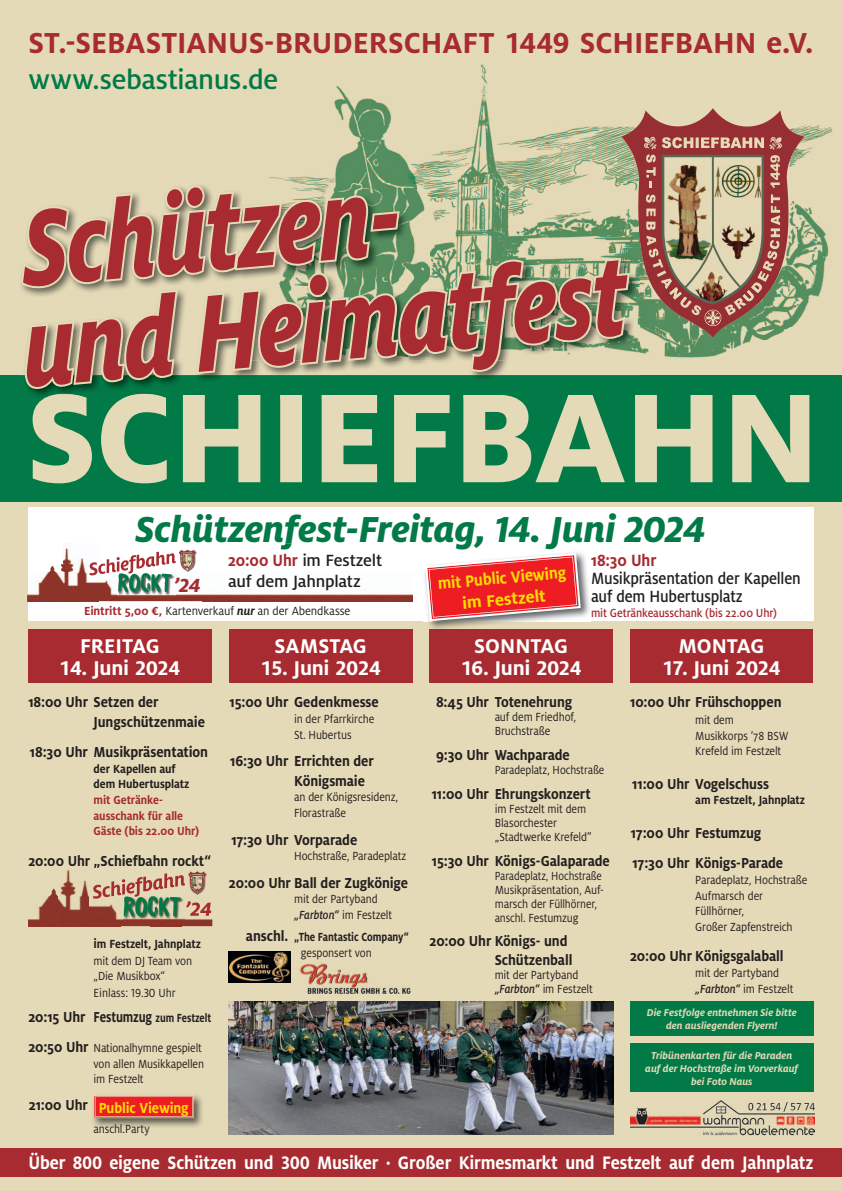
<style>
.page{position:relative;width:842px;height:1191px;background:#e5dab7}
.page>*{position:absolute;margin:0;border:0;box-sizing:border-box;transform-origin:0 0}
.t1{font:italic 800 120px/100px "Milo OT";color:#a72b30;scale:.79 1}
.t2{font:italic 800 40px "Milo OT";letter-spacing:-.01em;color:#017a47}
.t3{font:700 32px "Milo OT";color:#a72b30}
.t4{font:500 30px "Milo OT";letter-spacing:-.01em;color:#017a47}
.t5{font:700 22px "Milo OT";letter-spacing:-.015em;color:#fff}
.t6{font:italic 800 21px "Milo OT";color:#a72b30}
.t7{font:700 20px "Milo OT";letter-spacing:-.005em;color:#fff;scale:.9 1}
.t8{font:500 18px/18px "Milo OT";letter-spacing:-.01em;color:#231f20;scale:.9 1}
.t9{font:500 18px/21.6px "Milo OT";letter-spacing:-.01em;color:#231f20}
.t10{font:700 18px/21.6px "Milo OT";color:#ffdc01;text-align:center;scale:.9 1}
.t11{font:700 18px "Milo OT";color:#a72b30;scale:.9 1}
.t12{font:700 16px/19.2px "Milo OT";letter-spacing:-.01em;color:#231f20;scale:.9 1}
.t13{font:700 16px "Milo OT";letter-spacing:-.01em;color:#ffdc01;scale:.9 1}
.t14{font:13px/15.6px "Milo OT";letter-spacing:-.01em;color:#231f20;scale:.9 1}
.t15{font:700 13px/15.6px "Milo OT";letter-spacing:-.005em;color:#231f20;scale:.9 1}
.t16{font:13px/14px "Milo OT";letter-spacing:-.01em;color:#231f20;scale:.86 1}
.t17{font:700 13px/15.6px "Milo OT";letter-spacing:-.005em;color:#a72b30;scale:.9 1}
.t18{font:13px "Milo OT";letter-spacing:-.01em;color:#231f20;scale:.95 1}
.t19{font:700 13px/15.6px "Milo OT";letter-spacing:-.005em;color:#231f20;scale:.82 1}
.t20{font:500 13px "Milo OT";letter-spacing:-.01em;color:#a72b30;scale:.9 1}
.t21{font:13px "Milo OT";letter-spacing:-.01em;color:#231f20;scale:.88 1}
.t22{font:italic 700 11px/13.2px "Milo OT";color:#e5dab7;text-align:center}
.s1{font-weight:700;color:#a72b30}
.s2{font-weight:700;font-style:italic}
.s3{font-size:14px}
.s4{font-weight:400}
.s5{font-size:13px}
.s6{font-weight:700;font-size:16px}
.s7{font-weight:500;font-style:italic}
.s8{font-size:16px}
</style>
<div class="page">
<div style="left:0;top:375px;width:842px;height:127px;background:#017a47"></div>
<svg style="left:33px;top:395px;width:776px;height:88px;fill:#e5dab7"></svg>
<img style="left:336px;top:64px;width:151px;height:31px">
<img style="left:804px;top:125px;width:27px;height:3px">
<img style="left:430px;top:95px;width:191px;height:87px">
<img style="left:763px;top:128px;width:69px;height:213px">
<img style="left:640px;top:344px;width:9px;height:10px">
<img style="left:660px;top:338px;width:103px;height:20px">
<img style="left:279px;top:87px;width:151px;height:95px">
<svg style="left:621px;top:108px;width:183px;height:230px"></svg>
<img style="left:644px;top:136px;width:138px;height:190px">
<img style="left:43px;top:394px;width:597px;height:5px">
<img style="left:632px;top:183px;width:8px;height:170px">
<img style="left:638px;top:183px;width:2px;height:58px">
<svg style="left:19px;top:182px;width:613px;height:210px"></svg>
<div style="left:0;top:1148px;width:842px;height:28px;background:#a72b30"></div>
<div style="left:28px;top:629px;width:184px;height:54px;background:#a72b30"></div>
<div style="left:229px;top:629px;width:183px;height:54px;background:#a72b30"></div>
<div style="left:429px;top:629px;width:184px;height:54px;background:#a72b30"></div>
<div style="left:630px;top:629px;width:183px;height:54px;background:#a72b30"></div>
<img style="left:93px;top:1095px;width:109px;height:32px">
<svg style="left:94px;top:1095px;width:100px;height:23px;background:#eb3737"></svg>
<img style="left:28px;top:888px;width:31px;height:38px">
<img style="left:60px;top:870px;width:29px;height:26px">
<img style="left:182px;top:910px;width:30px;height:16px">
<img style="left:59px;top:896px;width:92px;height:30px">
<img style="left:151px;top:920px;width:31px;height:6px">
<img style="left:206px;top:902px;width:5px;height:13px">
<img style="left:123px;top:917px;width:62px;height:3px">
<img style="left:229px;top:1001px;width:384px;height:133px">
<div style="left:630px;top:1043px;width:184px;height:48px;background:#017a47"></div>
<div style="left:630px;top:1001px;width:184px;height:34px;background:#017a47"></div>
<img style="left:300px;top:963px;width:111px;height:30px">
<img style="left:228px;top:951px;width:63px;height:31px">
<img style="left:630px;top:1100px;width:184px;height:35px">
<div style="left:28px;top:507px;width:786px;height:114px;background:#fff"></div>
<img style="left:49px;top:543px;width:37px;height:29px">
<img style="left:28px;top:572px;width:384px;height:29px">
<img style="left:280px;top:543px;width:12px;height:7px">
<img style="left:118px;top:592px;width:58px;height:4px">
<svg style="left:89px;top:549px;width:108px;height:43px"></svg>
<img style="left:423px;top:552px;width:168px;height:77px">
<svg style="left:425px;top:553px;width:156px;height:68px"></svg>
<svg style="left:93px;top:871px;width:113px;height:46px"></svg>
<h3 class="t3" style="left:29px;top:25px;width:786px">ST.-SEBASTIANUS-BRUDERSCHAFT 1449 SCHIEFBAHN e.V.</h3>
<h3 class="t4" style="left:28px;top:63px;width:251px">www.sebastianus.de</h3>
<h1 class="t1" style="left:8px;top:200px;width:767px;rotate:-5deg">Schützen-<br>und Heimatfest</h1>
<h2 class="t2" style="left:136px;top:507px;width:571px">Schützenfest-Freitag, 14. Juni 2024</h2>
<h3 class="t10" style="left:437px;top:572px;width:144px;rotate:-5deg">mit Public Viewing im Festzelt</h3>
<h3 class="t9" style="left:228px;top:549px;width:155px"><span class="s1">20:00 Uhr</span> im Festzelt auf dem Jahnplatz</h3>
<h3 class="t11" style="left:591px;top:550px;width:74px">18:30 Uhr</h3>
<h3 class="t8" style="left:591px;top:569px;width:235px">Musikpräsentation der Kapellen auf dem Hubertusplatz</h3>
<h3 class="t6" style="left:174px;top:573px;width:29px">’24</h3>
<p class="t18" style="left:84px;top:604px;width:282px"><span class="s1">Eintritt 5,00 €,</span> Kartenverkauf <span class="s2">nur</span> an der Abendkasse</p>
<p class="t20" style="left:591px;top:606px;width:208px">mit Getränkeausschank (bis 22.00 Uhr)</p>
<h3 class="t5" style="left:80px;top:633px;width:81px">FREITAG</h3>
<h3 class="t5" style="left:60px;top:655px;width:122px">14. Juni 2024</h3>
<p class="t12" style="left:94px;top:693px;width:125px;text-indent:-65px">18:00 Uhr Setzen der<br>Jungschützenmaie</p>
<p class="t12" style="left:30px;top:742px;width:200px">18:30 Uhr Musikpräsentation</p>
<p class="t15" style="left:94px;top:761px;width:108px">der Kapellen auf dem Hubertusplatz</p>
<p class="t17" style="left:94px;top:792px;width:119px">mit Getränke&shy;ausschank für alle<br>Gäste (bis 22.00 Uhr)</p>
<p class="t12" style="left:28px;top:851px;width:205px">20:00 Uhr „Schiefbahn rockt“</p>
<p class="t15" style="left:94px;top:935px;width:121px;line-height:17px"><span class="s3">i</span>m Festzelt, Jahnplatz <span class="s4">mit dem DJ Team von</span></p>
<p class="t14" style="left:94px;top:968px;width:93px;line-height:17px">„Die Musikbox“<br>Einlass: 19.30 Uhr</p>
<p class="t12" style="left:28px;top:1007px;width:205px">20:15 Uhr Festumzug <span class="s5">zum Festzelt</span></p>
<p class="t14" style="left:94px;top:1040px;width:124px;text-indent:-65px"><span class="s6">20:50 Uhr</span> Nationalhymne gespielt von allen Musikkapellen im Festzelt</p>
<p class="t13" style="left:29px;top:1098px;width:179px"><sup>21:00</sup> <sup>Uhr</sup> Public Viewing</p>
<p class="t14" style="left:94px;top:1121px;width:64px">anschl.Party</p>
<h3 class="t5" style="left:274px;top:633px;width:94px">SAMSTAG</h3>
<h3 class="t5" style="left:261px;top:655px;width:121px">15. Juni 2024</h3>
<p class="t12" style="left:230px;top:693px;width:167px">15:00 Uhr Gedenkmesse</p>
<p class="t14" style="left:294px;top:711px;width:91px">in der Pfarrkirche<br>St. Hubertus</p>
<p class="t12" style="left:294px;top:751px;width:90px;text-indent:-64px">16:30 Uhr Errichten der<br>Königsmaie</p>
<p class="t14" style="left:294px;top:789px;width:117px">an der Königsresidenz,<br>Florastraße</p>
<p class="t12" style="left:231px;top:830px;width:141px">17:30 Uhr Vorparade</p>
<p class="t14" style="left:294px;top:848px;width:126px">Hochstraße, Paradeplatz</p>
<p class="t12" style="left:229px;top:873px;width:201px">20:00 Uhr Ball der Zugkönige</p>
<p class="t14" style="left:294px;top:891px;width:110px">mit der Partyband <span class="s7">„Farbton“</span> im Festzelt</p>
<p class="t19" style="left:301px;top:929px;width:133px;text-indent:-55px"><span class="s8">anschl.</span> „The Fantastic Company“ <span class="s4">gesponsert von</span></p>
<h3 class="t5" style="left:474px;top:633px;width:95px">SONNTAG</h3>
<h3 class="t5" style="left:461px;top:655px;width:122px">16. Juni 2024</h3>
<p class="t12" style="left:436px;top:693px;width:153px">8:45 Uhr Totenehrung</p>
<p class="t14" style="left:495px;top:710px;width:92px;line-height:14px">auf dem Friedhof,<br>Bruchstraße</p>
<p class="t12" style="left:436px;top:745px;width:150px">9:30 Uhr Wachparade</p>
<p class="t21" style="left:495px;top:763px;width:126px">Paradeplatz, Hochstraße</p>
<p class="t12" style="left:432px;top:784px;width:178px">11:00 Uhr Ehrungskonzert</p>
<p class="t14" style="left:495px;top:802px;width:109px;line-height:14px">im Festzelt mit dem<br>Blasorchester „Stadtwerke Krefeld”</p>
<p class="t12" style="left:432px;top:851px;width:199px">15:30 Uhr Königs-Galaparade</p>
<p class="t16" style="left:495px;top:869px;width:128px">Paradeplatz, Hochstraße<br>Musikpräsentation, Auf&shy;marsch der Füllhörner, anschl. Festumzug</p>
<p class="t12" style="left:495px;top:931px;width:88px;text-indent:-65px">20:00 Uhr Königs- und<br>Schützenball</p>
<p class="t14" style="left:495px;top:968px;width:110px;line-height:14px">mit der Partyband <span class="s7">„Farbton“</span> im Festzelt</p>
<h3 class="t5" style="left:678px;top:633px;width:88px">MONTAG</h3>
<h3 class="t5" style="left:662px;top:655px;width:120px">17. Juni 2024</h3>
<p class="t12" style="left:630px;top:693px;width:170px">10:00 Uhr Frühschoppen</p>
<p class="t14" style="left:695px;top:712px;width:105px">mit dem<br>Musikkorps ’78 BSW<br>Krefeld im Festzelt</p>
<p class="t12" style="left:632px;top:774px;width:153px">11:00 Uhr Vogelschuss</p>
<p class="t15" style="left:695px;top:792px;width:124px">am Festzelt, Jahnplatz</p>
<p class="t12" style="left:631px;top:817px;width:171px;line-height:30.5px">17:00 Uhr Festumzug<br>17:30 Uhr Königs-Parade</p>
<p class="t14" style="left:695px;top:872px;width:126px">Paradeplatz, Hochstraße<br>Aufmarsch der<br>Füllhörner,<br>Großer Zapfenstreich</p>
<p class="t12" style="left:630px;top:946px;width:172px">20:00 Uhr Königsgalaball</p>
<p class="t14" style="left:695px;top:965px;width:110px">mit der Partyband <span class="s7">„Farbton“</span> im Festzelt</p>
<p class="t22" style="left:647px;top:1005px;width:151px">Die Festfolge entnehmen Sie bitte den ausliegenden Flyern!</p>
<p class="t22" style="left:645px;top:1048px;width:155px">Tribünenkarten für die Paraden auf der Hochstraße im Vorverkauf bei Foto Naus</p>
<h3 class="t7" style="left:28px;top:1151px;width:874px">Über 800 eigene Schützen und 300 Musiker · Großer Kirmesmarkt und Festzelt auf dem Jahnplatz</h3>
</div>
